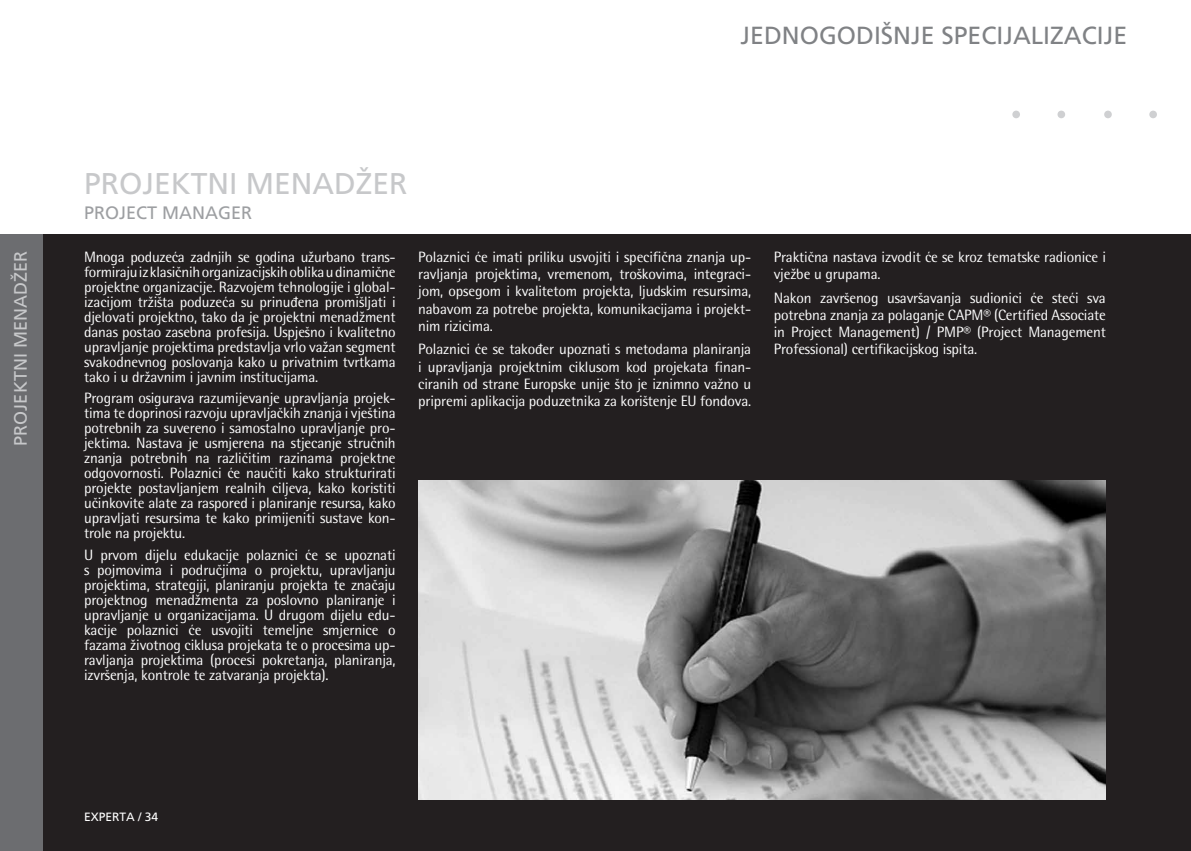
<style>
.page{position:relative;width:1191px;height:851px;background:#fff}
.page>*{position:absolute;margin:0;border:0;box-sizing:border-box;transform-origin:0 0}
.t1{font:30px "Frutiger Roman";color:#c7c8ca}
.t2{font:24.75px "Frutiger Roman";color:#808285}
.t3{font:18px "Frutiger Roman";color:#c7c8ca}
.t4{font:18px "Frutiger Roman";color:#9d9fa2}
.t5{font:15px/15px "Rotis Semi Sans";letter-spacing:-.01em;color:#fff;text-align:justify}
.t6{font:12px "Frutiger Roman";color:#fff}
</style>
<div class="page">
<div style="left:0;top:234px;width:1191px;height:616px;background:#231f20"></div>
<div style="left:0;top:234px;width:43px;height:616px;background:#6c6d70"></div>
<svg style="left:1012px;top:111px;width:8px;height:7px"></svg>
<svg style="left:1057px;top:111px;width:8px;height:7px"></svg>
<svg style="left:1104px;top:111px;width:7px;height:7px"></svg>
<svg style="left:1149px;top:111px;width:8px;height:7px"></svg>
<img style="left:418px;top:480px;width:688px;height:319px">
<p class="t3" style="left:10px;top:445px;width:196px;rotate:-90deg">PROJEKTNI MENADÆER</p>
<h2 class="t2" style="left:740px;top:21px;width:388px">JEDNOGODI©NJE SPECIJALIZACIJE</h2>
<h1 class="t1" style="left:84px;top:166px;width:325px">PROJEKTNI MENADÆER</h1>
<p class="t4" style="left:84px;top:202px;width:170px">PROJECT MANAGER</p>
<p class="t5" style="left:84px;top:249px;width:313px">Mnoga poduzeća zadnjih se godina užurbano trans&shy;formiraju iz klasičnih organizacijskih oblika u dinamične projektne organizacije. Razvojem tehnologije i global&shy;izacijom tržišta poduzeća su prinuđena promišljati i djelovati projektno, tako da je projektni menadžment danas postao zasebna profesija. Uspješno i kvalitetno upravljanje projektima predstavlja vrlo važan segment svakodnevnog poslovanja kako u privatnim tvrtkama tako i u državnim i javnim institucijama.</p>
<p class="t5" style="left:84px;top:390px;width:313px">Program osigurava razumijevanje upravljanja projek&shy;tima te doprinosi razvoju upravljačkih znanja i vještina potrebnih za suvereno i samostalno upravljanje pro&shy;jektima. Nastava je usmjerena na stjecanje stručnih znanja potrebnih na različitim razinama projektne odgovornosti. Polaznici će naučiti kako strukturirati projekte postavljanjem realnih ciljeva, kako koristiti učinkovite alate za raspored i planiranje resursa, kako upravljati resursima te kako primijeniti sustave kon&shy;trole na projektu.</p>
<p class="t5" style="left:84px;top:547px;width:313px">U prvom dijelu edukacije polaznici će se upoznati s pojmovima i područjima o projektu, upravljanju projektima, strategiji, planiranju projekta te značaju projektnog menadžmenta za poslovno planiranje i upravljanje u organizacijama. U drugom dijelu edu&shy;kacije polaznici će usvojiti temeljne smjernice o fazama životnog ciklusa projekata te o procesima up&shy;ravljanja projektima (procesi pokretanja, planiranja, izvršenja, kontrole te zatvaranja projekta).</p>
<p class="t5" style="left:418px;top:248px;width:334px;line-height:17.2px">Polaznici će imati priliku usvojiti i specifična znanja up&shy;ravljanja projektima, vremenom, troškovima, integraci&shy;jom, opsegom i kvalitetom projekta, ljudskim resursima, nabavom za potrebe projekta, komunikacijama i projekt&shy;nim rizicima.</p>
<p class="t5" style="left:418px;top:340px;width:334px;line-height:17.2px">Polaznici će se također upoznati s metodama planiranja i upravljanja projektnim ciklusom kod projekata finan&shy;ciranih od strane Europske unije što je iznimno važno u pripremi aplikacija poduzetnika za korištenje EU fondova.</p>
<p class="t5" style="left:773px;top:248px;width:334px;line-height:17.2px">Praktična nastava izvodit će se kroz tematske radionice i vježbe u grupama.</p>
<p class="t5" style="left:773px;top:289px;width:334px;line-height:17.2px">Nakon završenog usavršavanja sudionici će steći sva potrebna znanja za polaganje CAPM® (Certified Associate in Project Management) / PMP® (Project Management Professional) certifikacijskog ispita.</p>
<p class="t6" style="left:84px;top:809px;width:76px">EXPERTA / 34</p>
</div>
